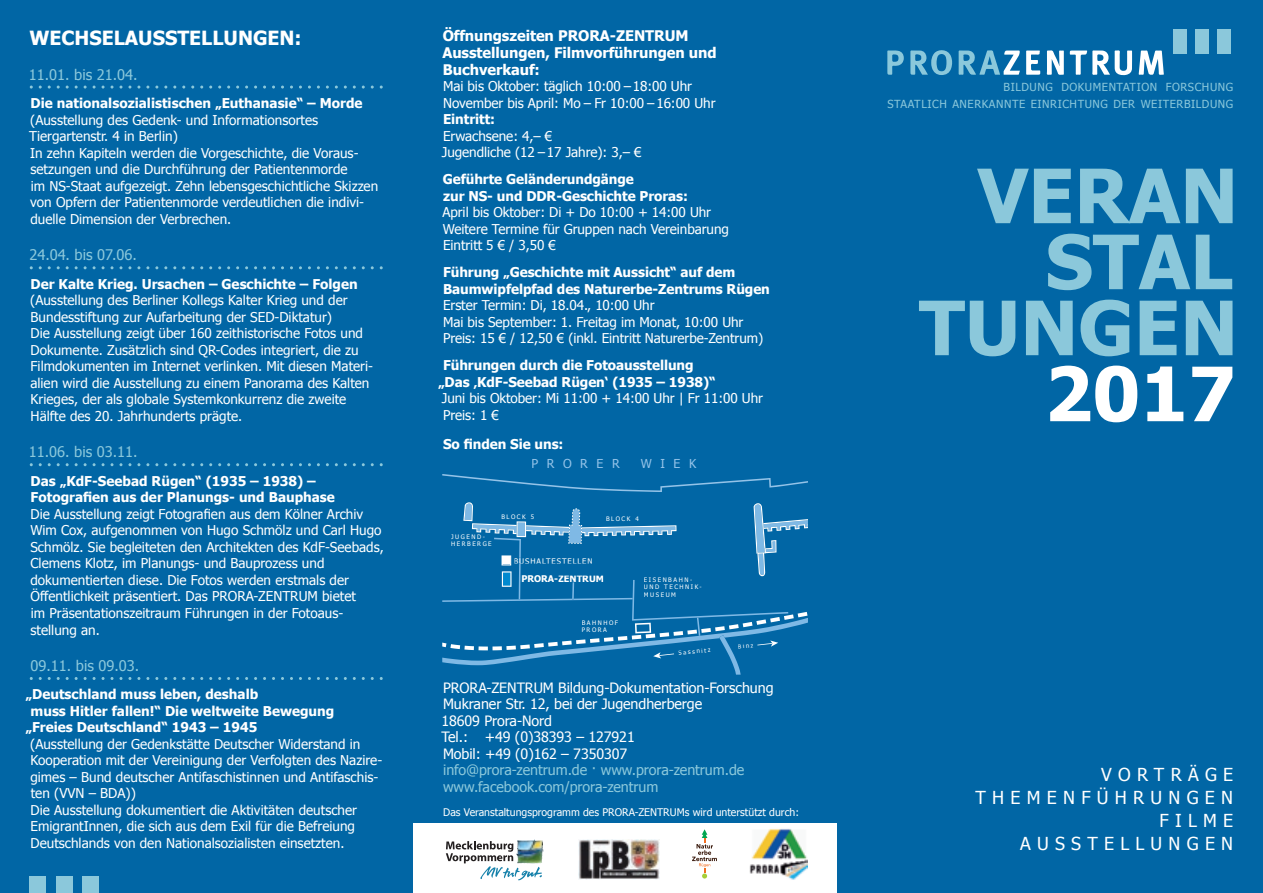
<style>
.page{position:relative;width:1263px;height:893px;background:#fff}
.page>*{position:absolute;margin:0;border:0;box-sizing:border-box;transform-origin:0 0}
.t1{font:700 75px/66px "Tahoma";color:#8bc8db;text-align:right}
.t2{font:700 75px "Tahoma";color:#fff}
.t3{font:700 19.5px "Tahoma";color:#fff}
.t4{font:17.85px/23.1px "Tahoma";letter-spacing:.35em;color:#fff;text-align:right}
.t5{font:700 14.7px/17px "Tahoma";letter-spacing:-.005em;color:#fff}
.t6{font:14.7px "Tahoma";color:#8bc8db}
.t7{font:14.25px/16.5px "Tahoma";letter-spacing:-.005em;color:#fff}
.t8{font:14.25px/16.5px "Tahoma";letter-spacing:-.005em;color:#8bc8db}
.t9{font:13.5px/16.5px "Tahoma";color:#fff}
.t10{font:700 13.5px/16.5px "Tahoma";color:#fff}
.t11{font:12.3px "Tahoma";letter-spacing:.7em;color:#94c3e8}
.t12{font:11.1px "Tahoma";letter-spacing:.05em;color:#8bc8db}
.t13{font:10.5px "Tahoma";color:#fff}
.t14{font:700 9.15px "Tahoma";color:#fff}
.t15{font:7.65px "Tahoma";letter-spacing:.12em;color:#fff}
.t16{font:6.15px/7.4px "Tahoma";letter-spacing:.25em;color:#fff}
</style>
<div class="page">
<div style="left:838px;top:0;width:425px;height:893px;background:#0166a5"></div>
<div style="left:412px;top:0;width:851px;height:823px;background:#0166a5"></div>
<div style="left:0;top:0;width:412px;height:893px;background:#0166a5"></div>
<svg style="left:30px;top:86px;width:353px;height:3px"></svg>
<svg style="left:30px;top:266px;width:353px;height:3px"></svg>
<svg style="left:30px;top:463px;width:353px;height:3px"></svg>
<svg style="left:30px;top:677px;width:353px;height:3px"></svg>
<svg style="left:442px;top:474px;width:366px;height:18px"></svg>
<svg style="left:442px;top:502px;width:366px;height:173px"></svg>
<svg style="left:1139px;top:50px;width:25px;height:25px"></svg>
<svg style="left:1026px;top:51px;width:14px;height:24px"></svg>
<svg style="left:1046px;top:50px;width:18px;height:25px"></svg>
<svg style="left:1070px;top:50px;width:62px;height:25px"></svg>
<svg style="left:910px;top:50px;width:42px;height:25px"></svg>
<svg style="left:959px;top:50px;width:61px;height:25px"></svg>
<svg style="left:887px;top:50px;width:17px;height:25px"></svg>
<div style="left:1173px;top:30px;width:14px;height:24px;background:#8bc8db"></div>
<div style="left:1195px;top:30px;width:13px;height:24px;background:#8bc8db"></div>
<div style="left:1217px;top:30px;width:13px;height:24px;background:#8bc8db"></div>
<div style="left:30px;top:876px;width:16px;height:17px;background:#8bc8db"></div>
<div style="left:56px;top:876px;width:17px;height:17px;background:#8bc8db"></div>
<div style="left:83px;top:876px;width:16px;height:17px;background:#8bc8db"></div>
<img style="left:578px;top:839px;width:81px;height:41px">
<svg style="left:692px;top:829px;width:25px;height:49px"></svg>
<img style="left:749px;top:828px;width:59px;height:52px">
<svg style="left:446px;top:839px;width:96px;height:41px"></svg>
<h2 class="t3" style="left:29px;top:25px;width:274px">WECHSELAUSSTELLUNGEN:</h2>
<p class="t6" style="left:29px;top:65px;width:110px">11.01. bis 21.04.</p>
<p class="t10" style="left:31px;top:94px;width:334px">Die nationalsozialistischen „Euthanasie“ – Morde</p>
<p class="t9" style="left:29px;top:111px;width:351px">(Ausstellung des Gedenk- und Informationsortes Tiergartenstr. 4 in Berlin)<br>In zehn Kapiteln werden die Vorgeschichte, die Voraus&shy;setzungen und die Durchführung der Patientenmorde<br>im NS-Staat aufgezeigt. Zehn lebensgeschichtliche Skizzen von Opfern der Patientenmorde verdeutlichen die indivi&shy;duelle Dimension der Verbrechen.</p>
<p class="t6" style="left:30px;top:246px;width:109px">24.04. bis 07.06.</p>
<p class="t10" style="left:31px;top:275px;width:329px">Der Kalte Krieg. Ursachen – Geschichte – Folgen</p>
<p class="t9" style="left:30px;top:292px;width:344px">(Ausstellung des Berliner Kollegs Kalter Krieg und der Bundesstiftung zur Aufarbeitung der SED-Diktatur)<br>Die Ausstellung zeigt über 160 zeithistorische Fotos und Dokumente. Zusätzlich sind QR-Codes integriert, die zu Filmdokumenten im Internet verlinken. Mit diesen Materi&shy;alien wird die Ausstellung zu einem Panorama des Kalten Krieges, der als globale Systemkonkurrenz die zweite Hälfte des 20. Jahrhunderts prägte.</p>
<p class="t6" style="left:29px;top:442px;width:110px">11.06. bis 03.11.</p>
<p class="t10" style="left:31px;top:472px;width:306px">Das „KdF-Seebad Rügen“ (1935 – 1938) –<br>Fotografien aus der Planungs- und Bauphase</p>
<p class="t9" style="left:30px;top:505px;width:355px">Die Ausstellung zeigt Fotografien aus dem Kölner Archiv Wim Cox, aufgenommen von Hugo Schmölz und Carl Hugo Schmölz. Sie begleiteten den Architekten des KdF-Seebads, Clemens Klotz, im Planungs- und Bauprozess und dokumentierten diese. Die Fotos werden erstmals der Öffentlichkeit präsentiert. Das PRORA-ZENTRUM bietet<br>im Präsentationszeitraum Führungen in der Fotoaus&shy;stellung an.</p>
<p class="t6" style="left:31px;top:656px;width:110px">09.11. bis 09.03.</p>
<p class="t10" style="left:26px;top:686px;width:234px">„Deutschland muss leben, deshalb</p>
<p class="t10" style="left:30px;top:702px;width:305px">muss Hitler fallen!“ Die weltweite Bewegung</p>
<p class="t10" style="left:26px;top:719px;width:233px">„Freies Deutschland“ 1943 – 1945</p>
<p class="t9" style="left:30px;top:735px;width:353px">(Ausstellung der Gedenkstätte Deutscher Widerstand in Kooperation mit der Vereinigung der Verfolgten des Nazire&shy;gimes – Bund deutscher Antifaschistinnen und Antifaschis&shy;ten (VVN – BDA))<br>Die Ausstellung dokumentiert die Aktivitäten deutscher EmigrantInnen, die sich aus dem Exil für die Befreiung Deutschlands von den Nationalsozialisten einsetzten.</p>
<p class="t5" style="left:442px;top:27px;width:276px">Öffnungszeiten PRORA-ZENTRUM<br>Ausstellungen, Filmvorführungen und<br>Buchverkauf:</p>
<p class="t9" style="left:443px;top:78px;width:274px">Mai bis Oktober: täglich 10:00 – 18:00 Uhr<br>November bis April: Mo – Fr 10:00 – 16:00 Uhr</p>
<p class="t10" style="left:443px;top:111px;width:54px">Eintritt:</p>
<p class="t9" style="left:442px;top:127px;width:201px">Erwachsene: 4,– €<br>Jugendliche (12 – 17 Jahre): 3,– €</p>
<p class="t10" style="left:443px;top:171px;width:247px">Geführte Geländerundgänge<br>zur NS- und DDR-Geschichte Proras:</p>
<p class="t9" style="left:442px;top:204px;width:288px">April bis Oktober: Di + Do 10:00 + 14:00 Uhr<br>Weitere Termine für Gruppen nach Vereinbarung<br>Eintritt 5 € / 3,50 €</p>
<p class="t10" style="left:443px;top:264px;width:328px">Führung „Geschichte mit Aussicht“ auf dem<br>Baumwipfelpfad des Naturerbe-Zentrums Rügen</p>
<p class="t9" style="left:443px;top:297px;width:322px">Erster Termin: Di, 18.04., 10:00 Uhr<br>Mai bis September: 1. Freitag im Monat, 10:00 Uhr<br>Preis: 15 € / 12,50 € (inkl. Eintritt Naturerbe-Zentrum)</p>
<p class="t10" style="left:438px;top:357px;width:279px;text-indent:5px">Führungen durch die Fotoausstellung „Das ‚KdF-Seebad Rügen‘ (1935 – 1938)“</p>
<p class="t9" style="left:442px;top:390px;width:323px">Juni bis Oktober: Mi 11:00 + 14:00 Uhr | Fr 11:00 Uhr<br>Preis: 1 €</p>
<p class="t10" style="left:443px;top:435px;width:122px">So finden Sie uns:</p>
<p class="t11" style="left:531px;top:456px;width:90px">PRORER</p>
<p class="t11" style="left:641px;top:456px;width:57px">WIEK</p>
<p class="t16" style="left:451px;top:533px;width:42px">JUGEND-<br>HERBERGE</p>
<p class="t16" style="left:501px;top:513px;width:34px">BLOCK 5</p>
<p class="t16" style="left:606px;top:515px;width:34px">BLOCK 4</p>
<p class="t15" style="left:514px;top:556px;width:80px">BUSHALTESTELLEN</p>
<p class="t14" style="left:521px;top:573px;width:84px">PRORA-ZENTRUM</p>
<p class="t16" style="left:582px;top:619px;width:38px">BAHNHOF<br>PRORA</p>
<p class="t16" style="left:644px;top:576px;width:59px">EISENBAHN-<br>UND TECHNIK-<br>MUSEUM</p>
<p class="t16" style="left:678px;top:649px;width:34px;rotate:-5deg">Sassnitz</p>
<p class="t16" style="left:737px;top:643px;width:17px;rotate:-5deg">Binz</p>
<p class="t7" style="left:441px;top:679px;width:334px">PRORA-ZENTRUM Bildung-Dokumentation-Forschung Mukraner Str. 12, bei der Jugendherberge<br>18609 Prora-Nord<br>Tel.: +49 (0)38393 – 127921<br>Mobil: +49 (0)162 – 7350307</p>
<p class="t8" style="left:443px;top:761px;width:303px">info@prora-zentrum.de · www.prora-zentrum.de www.facebook.com/prora-zentrum</p>
<p class="t13" style="left:443px;top:805px;width:357px">Das Veranstaltungsprogramm des PRORA-ZENTRUMs wird unterstützt durch:</p>
<p class="t12" style="left:1003px;top:80px;width:231px">BILDUNG DOKUMENTATION FORSCHUNG</p>
<p class="t12" style="left:887px;top:97px;width:347px">STAATLICH ANERKANNTE EINRICHTUNG DER WEITERBILDUNG</p>
<h1 class="t1" style="left:919px;top:160px;width:321px">VERAN<br>STAL<br>TUNGEN</h1>
<h1 class="t2" style="left:1045px;top:346px;width:193px">2017</h1>
<h3 class="t4" style="left:975px;top:763px;width:259px">VORTRÄGE<br>THEMENFÜHRUNGEN<br>FILME<br>AUSSTELLUNGEN</h3>
</div>
